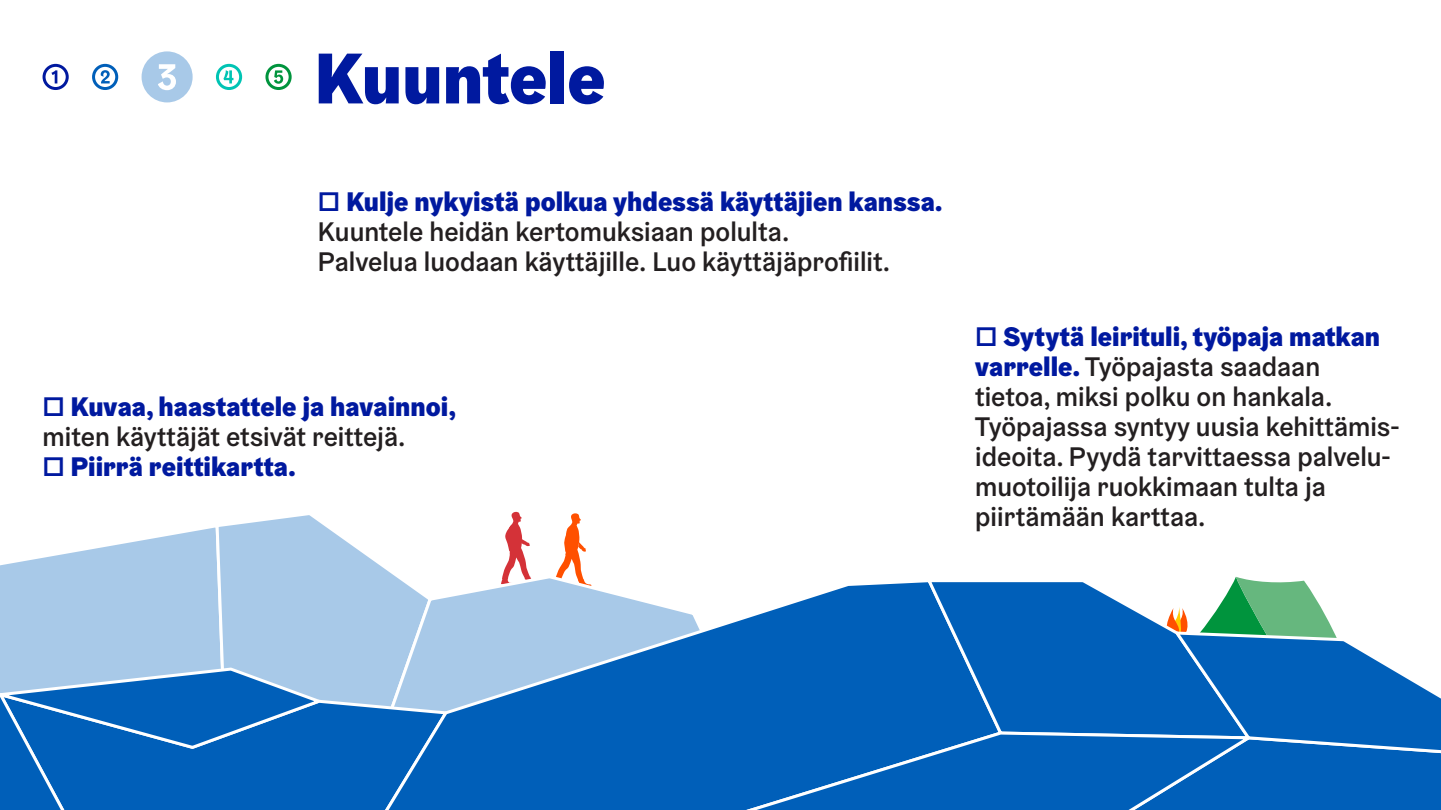
<style>
.page{position:relative;width:1441px;height:810px;background:#fff}
.page>*{position:absolute;margin:0;border:0;box-sizing:border-box;transform-origin:0 0}
.t1{font:900 72px "Helsinki Grotesk";color:#00199f}
.t2{font:500 27px/30px "Helsinki Grotesk";color:#231f20}
.t3{font:900 27px "Helsinki Grotesk";color:#00199f}
.s1{color:#00199f}
.s2{font-weight:900;color:#00199f}
.s3{font-weight:500}
</style>
<div class="page">
<div style="left:141px;top:51px;width:52px;height:51px;background:#a8c9e8;border-radius:50%"></div>
<svg style="left:158px;top:64px;width:18px;height:26px"></svg>
<svg style="left:94px;top:65px;width:23px;height:24px"></svg>
<div style="left:92px;top:64px;width:26px;height:26px;border:3px solid #005fb9;border-radius:50%"></div>
<svg style="left:101px;top:70px;width:9px;height:13px"></svg>
<svg style="left:217px;top:65px;width:23px;height:24px"></svg>
<div style="left:216px;top:64px;width:26px;height:26px;border:3px solid #00c4b4;border-radius:50%"></div>
<svg style="left:223px;top:70px;width:10px;height:13px"></svg>
<svg style="left:267px;top:65px;width:23px;height:24px"></svg>
<div style="left:265px;top:64px;width:26px;height:26px;border:3px solid #00943d;border-radius:50%"></div>
<svg style="left:274px;top:70px;width:9px;height:14px"></svg>
<svg style="left:44px;top:65px;width:23px;height:24px"></svg>
<div style="left:43px;top:64px;width:26px;height:26px;border:3px solid #00199f;border-radius:50%"></div>
<svg style="left:51px;top:70px;width:6px;height:13px"></svg>
<svg style="left:0;top:527px;width:214px;height:128px"></svg>
<svg style="left:214px;top:515px;width:178px;height:140px"></svg>
<svg style="left:556px;top:513px;width:30px;height:64px"></svg>
<svg style="left:502px;top:512px;width:29px;height:65px"></svg>
<svg style="left:0;top:655px;width:318px;height:155px;background:#2878c4"></svg>
<svg style="left:318px;top:577px;width:433px;height:233px;background:#71a6d8"></svg>
<svg style="left:751px;top:577px;width:689px;height:233px"></svg>
<div style="left:394px;top:730px;width:864px;height:80px;background:#005fb9"></div>
<h1 class="t1" style="left:315px;top:32px;width:292px">Kuuntele</h1>
<p class="t2" style="left:318px;top:186px;width:626px"><span class="s1">□</span> <span class="s2">Kulje nykyistä polkua yhdessä käyttäjien kanssa.<br></span>Kuuntele heidän kertomuksiaan polulta.<br>Palvelua luodaan käyttäjille. Luo käyttäjäprofiilit.</p>
<p class="t2" style="left:43px;top:392px;width:415px"><span class="s1">□</span> <span class="s2">Kuvaa, haastattele ja havainnoi, </span>miten käyttäjät etsivät reittejä.</p>
<p class="t3" style="left:43px;top:449px;width:255px"><span class="s3">□</span> Piirrä reittikartta.</p>
<p class="t2" style="left:975px;top:321px;width:426px"><span class="s1">□</span> <span class="s2">Sytytä leirituli, työpaja matkan varrelle.</span> Työpajasta saadaan tietoa, miksi polku on hankala.<br>Työpajassa syntyy uusia kehittämis&shy;ideoita. Pyydä tarvittaessa palvelu&shy;muotoilija ruokkimaan tulta ja piirtämään karttaa.</p>
</div>
